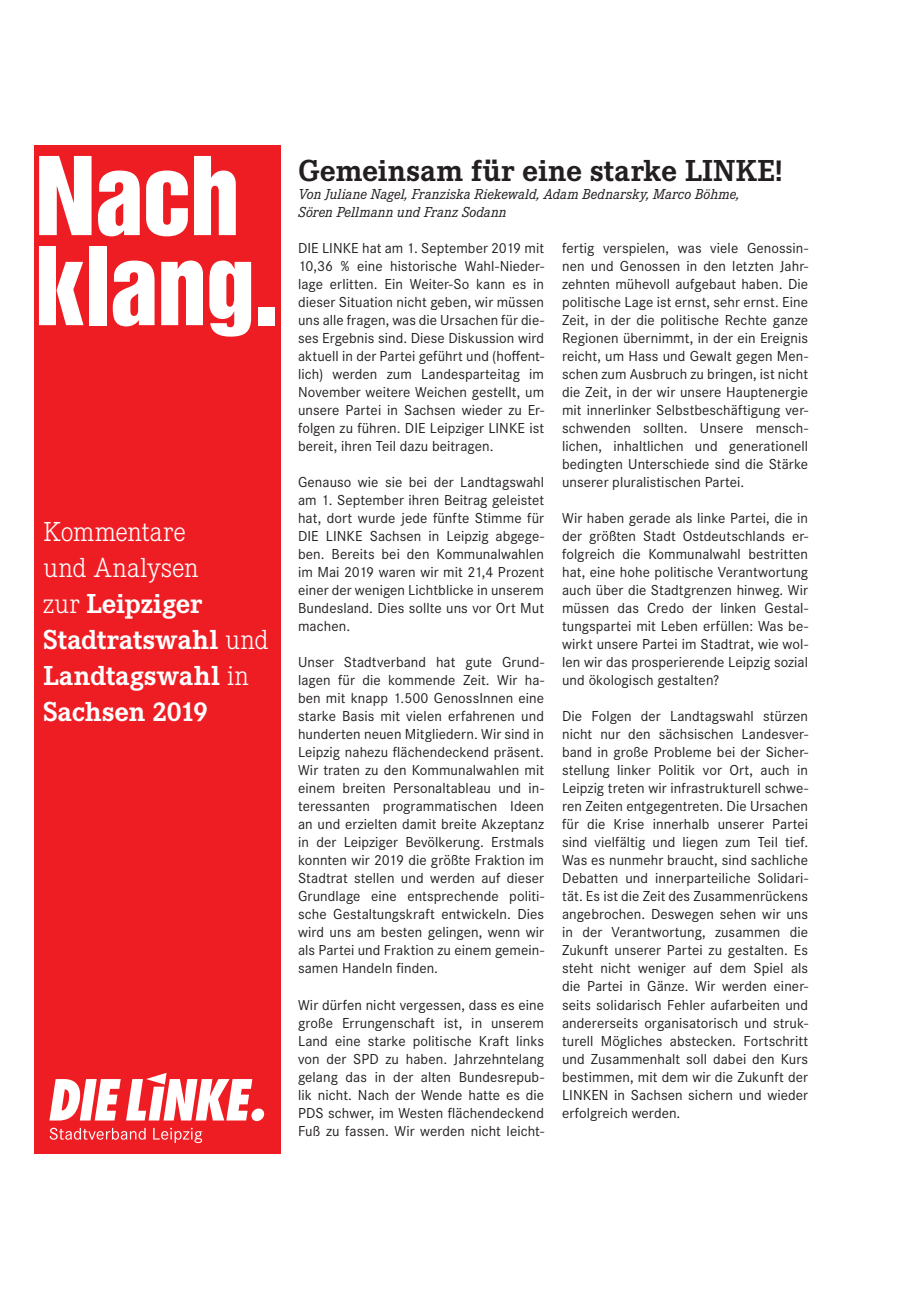
<style>
.page{position:relative;width:906px;height:1289px;background:#fff}
.page>*{position:absolute;margin:0;border:0;box-sizing:border-box;transform-origin:0 0}
.TeaserTitle{font:99px "Helvetica Inserat LT Std";letter-spacing:-.015em;color:#fff}
.t1{font:700 31.5px "Corporate E";letter-spacing:.005em;color:#231f20}
.TeeaserSubline{font:700 28.5px "Corporate E Pro";letter-spacing:.005em;color:#fff}
.TeeaserSubline-2{font:300 28.5px "Corporate E Pro";color:#fff}
.t2{font:15px/18px "Corporate S";letter-spacing:.005em;color:#231f20;text-align:justify}
.Subtitle{font:italic 15px "Corporate E";letter-spacing:.005em;color:#231f20}
.s1{font-weight:300}
</style>
<div class="page">
<div style="left:34px;top:145px;width:246px;height:1008px;background:#ee1d23"></div>
<svg style="left:49px;top:1072px;width:216px;height:49px"></svg>
<svg style="left:50px;top:1127px;width:152px;height:15px"></svg>
<p class="TeaserTitle" style="left:35px;top:137px;width:206px">Nach</p>
<p class="TeaserTitle" style="left:35px;top:227px;width:245px">klang.</p>
<p class="TeeaserSubline-2" style="left:44px;top:513px;width:144px">Kommentare</p>
<p class="TeeaserSubline-2" style="left:44px;top:549px;width:157px">und Analysen</p>
<p class="TeeaserSubline" style="left:44px;top:583px;width:160px"><span class="s1">zur</span> Leipziger</p>
<p class="TeeaserSubline" style="left:44px;top:619px;width:226px">Stadtratswahl <span class="s1">und</span></p>
<p class="TeeaserSubline" style="left:44px;top:655px;width:207px">Landtagswahl <span class="s1">in</span></p>
<p class="TeeaserSubline" style="left:44px;top:691px;width:166px">Sachsen 2019</p>
<p class="t1" style="left:298px;top:150px;width:485px">Gemeinsam für eine starke LINKE!</p>
<p class="Subtitle" style="left:298px;top:185px;width:442px">Von Juliane Nagel, Franziska Riekewald, Adam Bednarsky, Marco Böhme,</p>
<p class="Subtitle" style="left:298px;top:203px;width:210px">Sören Pellmann und Franz Sodann</p>
<p class="t2" style="left:298px;top:238px;width:247px">DIE LINKE hat am 1. September 2019 mit 10,36 % eine historische Wahl-Nieder&shy;lage erlitten. Ein Weiter-So kann es in dieser Situation nicht geben, wir müssen uns alle fragen, was die Ursachen für die&shy;ses Ergebnis sind. Diese Diskussion wird aktuell in der Partei geführt und (hoffent&shy;lich) werden zum Landesparteitag im November weitere Weichen gestellt, um unsere Partei in Sachsen wieder zu Er&shy;folgen zu führen. DIE Leipziger LINKE ist bereit, ihren Teil dazu beitragen.</p>
<p class="t2" style="left:298px;top:472px;width:247px">Genauso wie sie bei der Landtagswahl am 1. September ihren Beitrag geleistet hat, dort wurde jede fünfte Stimme für DIE LINKE Sachsen in Leipzig abgege&shy;ben. Bereits bei den Kommunalwahlen im Mai 2019 waren wir mit 21,4 Prozent einer der wenigen Lichtblicke in unserem Bundesland. Dies sollte uns vor Ort Mut machen.</p>
<p class="t2" style="left:298px;top:652px;width:247px">Unser Stadtverband hat gute Grund&shy;lagen für die kommende Zeit. Wir ha&shy;ben mit knapp 1.500 GenossInnen eine starke Basis mit vielen erfahrenen und hunderten neuen Mitgliedern. Wir sind in Leipzig nahezu flächendeckend präsent.<br>Wir traten zu den Kommunalwahlen mit einem breiten Personaltableau und in&shy;teressanten programmatischen Ideen an und erzielten damit breite Akzeptanz in der Leipziger Bevölkerung. Erstmals konnten wir 2019 die größte Fraktion im Stadtrat stellen und werden auf dieser Grundlage eine entsprechende politi&shy;sche Gestaltungskraft entwickeln. Dies wird uns am besten gelingen, wenn wir als Partei und Fraktion zu einem gemein&shy;samen Handeln finden.</p>
<p class="t2" style="left:298px;top:994px;width:247px">Wir dürfen nicht vergessen, dass es eine große Errungenschaft ist, in unserem Land eine starke politische Kraft links von der SPD zu haben. Jahrzehntelang gelang das in der alten Bundesrepub&shy;lik nicht. Nach der Wende hatte es die PDS schwer, im Westen flächendeckend Fuß zu fassen. Wir werden nicht leicht-</p>
<p class="t2" style="left:562px;top:238px;width:247px">fertig verspielen, was viele Genossin&shy;nen und Genossen in den letzten Jahr&shy;zehnten mühevoll aufgebaut haben. Die politische Lage ist ernst, sehr ernst. Eine Zeit, in der die politische Rechte ganze Regionen übernimmt, in der ein Ereignis reicht, um Hass und Gewalt gegen Men&shy;schen zum Ausbruch zu bringen, ist nicht die Zeit, in der wir unsere Hauptenergie mit innerlinker Selbstbeschäftigung ver&shy;schwenden sollten. Unsere mensch&shy;lichen, inhaltlichen und generationell bedingten Unterschiede sind die Stärke unserer pluralistischen Partei.</p>
<p class="t2" style="left:562px;top:508px;width:247px">Wir haben gerade als linke Partei, die in der größten Stadt Ostdeutschlands er&shy;folgreich die Kommunalwahl bestritten hat, eine hohe politische Verantwortung auch über die Stadtgrenzen hinweg. Wir müssen das Credo der linken Gestal&shy;tungspartei mit Leben erfüllen: Was be&shy;wirkt unsere Partei im Stadtrat, wie wol&shy;len wir das prosperierende Leipzig sozial und ökologisch gestalten?</p>
<p class="t2" style="left:562px;top:706px;width:247px">Die Folgen der Landtagswahl stürzen nicht nur den sächsischen Landesver&shy;band in große Probleme bei der Sicher&shy;stellung linker Politik vor Ort, auch in Leipzig treten wir infrastrukturell schwe&shy;ren Zeiten entgegentreten. Die Ursachen für die Krise innerhalb unserer Partei sind vielfältig und liegen zum Teil tief.<br>Was es nunmehr braucht, sind sachliche Debatten und innerparteiliche Solidari&shy;tät. Es ist die Zeit des Zusammenrückens angebrochen. Deswegen sehen wir uns in der Verantwortung, zusammen die Zukunft unserer Partei zu gestalten. Es steht nicht weniger auf dem Spiel als die Partei in Gänze. Wir werden einer&shy;seits solidarisch Fehler aufarbeiten und andererseits organisatorisch und struk&shy;turell Mögliches abstecken. Fortschritt und Zusammenhalt soll dabei den Kurs bestimmen, mit dem wir die Zukunft der LINKEN in Sachsen sichern und wieder erfolgreich werden.</p>
</div>
